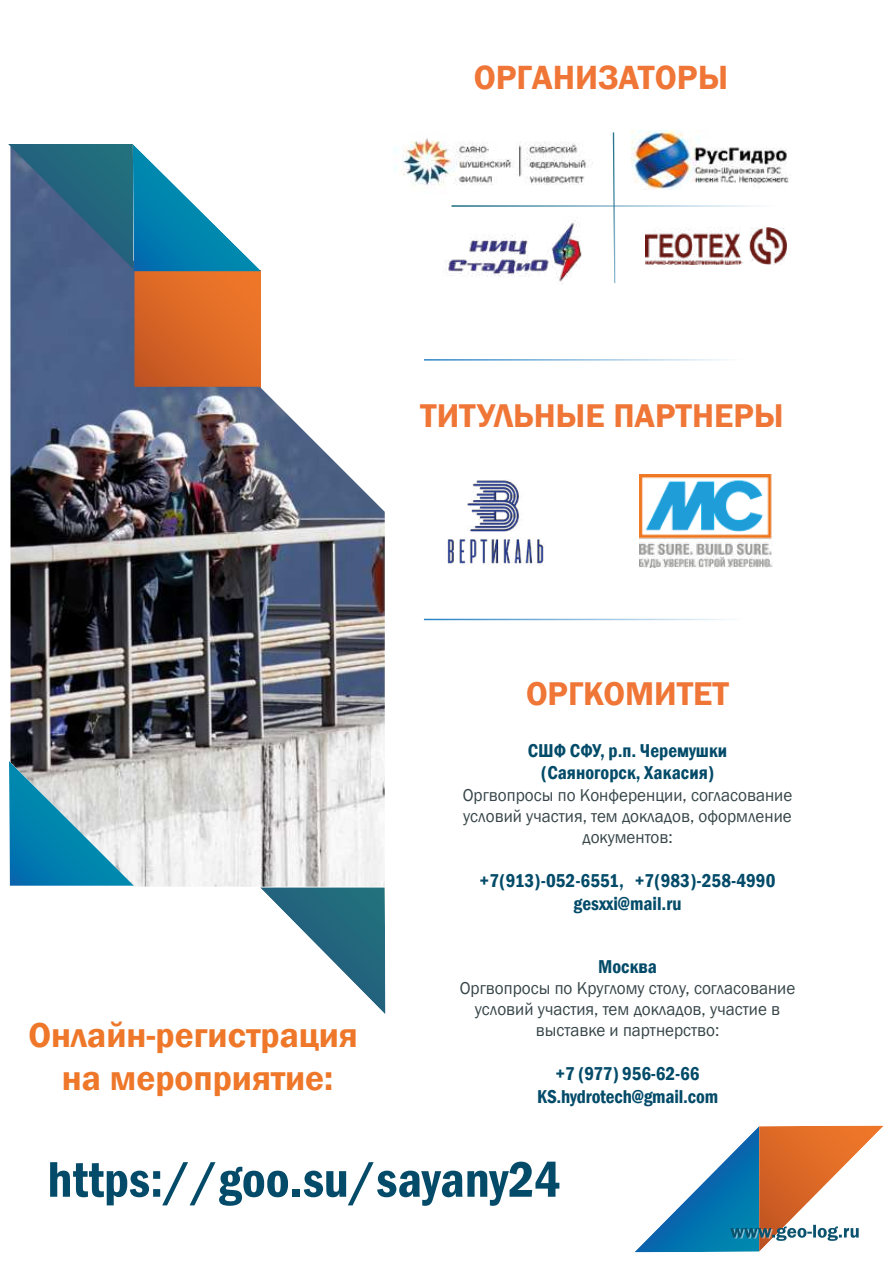
<style>
.page{position:relative;width:893px;height:1263px;background:#fff}
.page>*{position:absolute;margin:0;border:0;box-sizing:border-box;transform-origin:0 0}
.t1{font:600 condensed 51.9px "Franklin Gothic";color:#034b69}
.t2{font:600 35.55px/42.6px "Franklin Gothic";color:#ee7729;text-align:center}
.t3{font:600 34.5px "Franklin Gothic";color:#ef7636}
.t4{font:600 33.9px "Franklin Gothic";color:#ef7636}
.t5{font:600 condensed 19.2px/23px "Franklin Gothic";color:#034b69;text-align:center}
.t6{font:17.7px/21.1px "Franklin Gothic";color:#374549;text-align:center}
</style>
<div class="page">
<img style="left:646px;top:227px;width:140px;height:38px">
<img style="left:444px;top:220px;width:138px;height:64px">
<img style="left:393px;top:138px;width:200px;height:47px">
<img style="left:631px;top:130px;width:158px;height:59px">
<svg style="left:613px;top:132px;width:3px;height:151px"></svg>
<hr style="left:451px;top:205px;width:326px;height:2px;background:#fff">
<svg style="left:260px;top:887px;width:125px;height:127px"></svg>
<img style="left:10px;top:271px;width:375px;height:616px">
<svg style="left:635px;top:1125px;width:249px;height:127px"></svg>
<img style="left:639px;top:474px;width:133px;height:93px">
<img style="left:447px;top:480px;width:97px;height:84px">
<svg style="left:8px;top:144px;width:253px;height:127px"></svg>
<h3 class="t3" style="left:474px;top:56px;width:256px">ОРГАНИЗАТОРЫ</h3>
<h3 class="t4" style="left:420px;top:395px;width:365px">ТИТУЛЬНЫЕ ПАРТНЕРЫ</h3>
<h2 class="t2" style="left:28px;top:1014px;width:331px">Онлайн-регистрация на мероприятие:</h2>
<h3 class="t4" style="left:526px;top:673px;width:205px">ОРГКОМИТЕТ</h3>
<p class="t5" style="left:528px;top:738px;width:201px">СШФ СФУ, р.п. Черемушки (Саяногорск, Хакасия)</p>
<p class="t6" style="left:463px;top:784px;width:331px">Оргвопросы по Конференции, согласование условий участия, тем докладов, оформление документов:</p>
<p class="t5" style="left:480px;top:869px;width:297px">+7(913)-052-6551, +7(983)-258-4990 gesxxi@mail.ru</p>
<p class="t5" style="left:598px;top:954px;width:60px">Москва</p>
<p class="t6" style="left:460px;top:978px;width:337px">Оргвопросы по Круглому столу, согласование условий участия, тем докладов, участие в выставке и партнерство:</p>
<p class="t5" style="left:537px;top:1062px;width:182px">+7 (977) 956-62-66<br>KS.hydrotech@gmail.com</p>
<h1 class="t1" style="left:47px;top:1145px;width:515px">https://goo.su/sayany24</h1>
</div>
